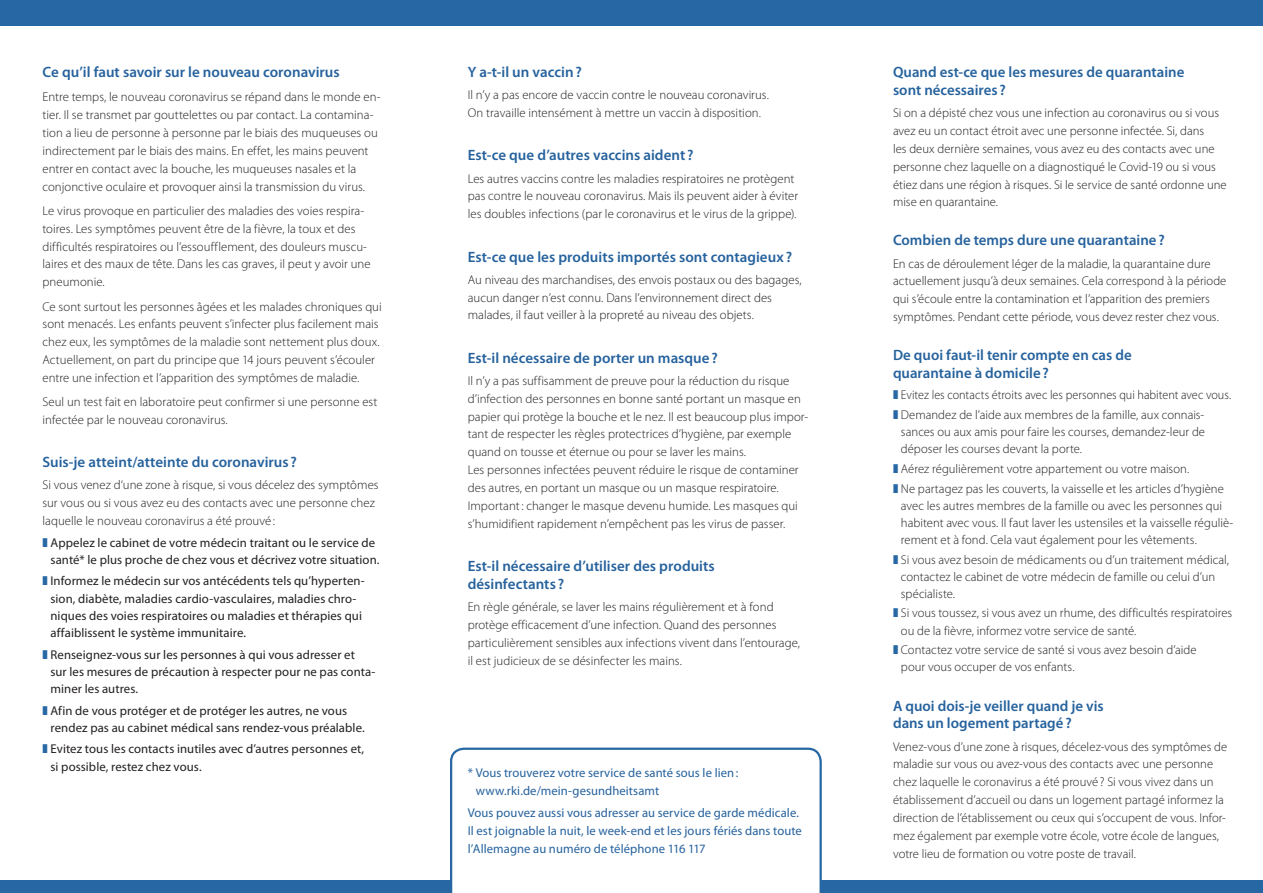
<style>
.page{position:relative;width:1263px;height:893px;background:#fff}
.page>*{position:absolute;margin:0;border:0;box-sizing:border-box;transform-origin:0 0}
.t1{font:600 15px/17.9px "Myriad Pro";color:#26629d}
.t2{font:300 12.75px/17.9px "Myriad Pro";color:#231f20}
.t3{font:12.75px/17.2px "Myriad Pro";letter-spacing:.005em;color:#231f20}
.t4{font:12.75px/17.9px "Myriad Pro";letter-spacing:.005em;color:#26629d}
.t5{font:300 12.75px/19.6px "Myriad Pro";color:#231f20;scale:.95 1}
.s1{color:#2767a4}
</style>
<div class="page">
<div style="left:0;top:880px;width:1263px;height:13px;background:#2767a4"></div>
<svg style="left:450px;top:748px;width:372px;height:145px"></svg>
<div style="left:0;top:0;width:1263px;height:26px;background:#2767a4"></div>
<p class="t1" style="left:43px;top:63px;width:299px">Ce qu’il faut savoir sur le nouveau coronavirus</p>
<p class="t2" style="left:43px;top:88px;width:340px">Entre temps, le nouveau coronavirus se répand dans le monde en&shy;tier. Il se transmet par gouttelettes ou par contact. La contamina&shy;tion a lieu de personne à personne par le biais des muqueuses ou indirectement par le biais des mains. En effet, les mains peuvent entrer en contact avec la bouche, les muqueuses nasales et la conjonctive oculaire et provoquer ainsi la transmission du virus.</p>
<p class="t2" style="left:43px;top:202px;width:330px">Le virus provoque en particulier des maladies des voies respira&shy;toires. Les symptômes peuvent être de la fièvre, la toux et des difficultés respiratoires ou l’essoufflement, des douleurs muscu&shy;laires et des maux de tête. Dans les cas graves, il peut y avoir une pneumonie.</p>
<p class="t2" style="left:43px;top:298px;width:341px">Ce sont surtout les personnes âgées et les malades chroniques qui sont menacés. Les enfants peuvent s’infecter plus facilement mais chez eux, les symptômes de la maladie sont nettement plus doux.<br>Actuellement, on part du principe que 14 jours peuvent s’écouler entre une infection et l’apparition des symptômes de maladie.</p>
<p class="t2" style="left:43px;top:393px;width:336px">Seul un test fait en laboratoire peut confirmer si une personne est infectée par le nouveau coronavirus.</p>
<p class="t1" style="left:43px;top:454px;width:256px">Suis-je atteint/atteinte du coronavirus ?</p>
<p class="t2" style="left:43px;top:476px;width:338px">Si vous venez d‘une zone à risque, si vous décelez des symptômes sur vous ou si vous avez eu des contacts avec une personne chez laquelle le nouveau coronavirus a été prouvé :</p>
<p class="t3" style="left:51px;top:534px;width:331px;text-indent:-8px"><span class="s1">❚</span> Appelez le cabinet de votre médecin traitant ou le service de santé* le plus proche de chez vous et décrivez votre situation.</p>
<p class="t3" style="left:51px;top:573px;width:316px;text-indent:-8px"><span class="s1">❚</span> Informez le médecin sur vos antécédents tels qu’hyperten&shy;sion, diabète, maladies cardio-vasculaires, maladies chro&shy;niques des voies respiratoires ou maladies et thérapies qui affaiblissent le système immunitaire.</p>
<p class="t3" style="left:51px;top:646px;width:326px;text-indent:-8px"><span class="s1">❚</span> Renseignez-vous sur les personnes à qui vous adresser et<br>sur les mesures de précaution à respecter pour ne pas conta&shy;miner les autres.</p>
<p class="t3" style="left:51px;top:702px;width:316px;text-indent:-8px"><span class="s1">❚</span> Afin de vous protéger et de protéger les autres, ne vous rendez pas au cabinet médical sans rendez-vous préalable.</p>
<p class="t3" style="left:51px;top:741px;width:315px;text-indent:-8px"><span class="s1">❚</span> Evitez tous les contacts inutiles avec d’autres personnes et, si possible, restez chez vous.</p>
<p class="t1" style="left:468px;top:63px;width:116px">Y a-t-il un vaccin?</p>
<p class="t2" style="left:468px;top:86px;width:303px">Il n’y a pas encore de vaccin contre le nouveau coronavirus.<br>On travaille intensément à mettre un vaccin à disposition.</p>
<p class="t1" style="left:468px;top:147px;width:227px">Est-ce que d’autres vaccins aident ?</p>
<p class="t2" style="left:468px;top:170px;width:332px">Les autres vaccins contre les maladies respiratoires ne protègent pas contre le nouveau coronavirus. Mais ils peuvent aider à éviter les doubles infections (par le coronavirus et le virus de la grippe).</p>
<p class="t1" style="left:468px;top:248px;width:326px">Est-ce que les produits importés sont contagieux ?</p>
<p class="t2" style="left:468px;top:271px;width:335px">Au niveau des marchandises, des envois postaux ou des bagages, aucun danger n’est connu. Dans l’environnement direct des malades, il faut veiller à la propreté au niveau des objets.</p>
<p class="t1" style="left:468px;top:349px;width:252px">Est-il nécessaire de porter un masque?</p>
<p class="t2" style="left:468px;top:372px;width:342px">Il n’y a pas suffisamment de preuve pour la réduction du risque d’infection des personnes en bonne santé portant un masque en papier qui protège la bouche et le nez. Il est beaucoup plus impor&shy;tant de respecter les règles protectrices d’hygiène, par exemple quand on tousse et éternue ou pour se laver les mains.<br>Les personnes infectées peuvent réduire le risque de contaminer des autres, en portant un masque ou un masque respiratoire.<br>Important: changer le masque devenu humide. Les masques qui s’humidifient rapidement n’empêchent pas les virus de passer.</p>
<p class="t1" style="left:468px;top:557px;width:248px">Est-il nécessaire d’utiliser des produits désinfectants ?</p>
<p class="t2" style="left:468px;top:598px;width:334px">En règle générale, se laver les mains régulièrement et à fond protège efficacement d’une infection. Quand des personnes particulièrement sensibles aux infections vivent dans l’entourage, il est judicieux de se désinfecter les mains.</p>
<p class="t4" style="left:476px;top:764px;width:264px;text-indent:-8px">* Vous trouverez votre service de santé sous le lien: www.rki.de/mein-gesundheitsamt</p>
<p class="t4" style="left:468px;top:804px;width:336px">Vous pouvez aussi vous adresser au service de garde médicale.<br>Il est joignable la nuit, le week-end et les jours fériés dans toute l’Allemagne au numéro de téléphone 116 117</p>
<p class="t1" style="left:893px;top:63px;width:293px">Quand est-ce que les mesures de quarantaine sont nécessaires ?</p>
<p class="t2" style="left:893px;top:104px;width:335px">Si on a dépisté chez vous une infection au coronavirus ou si vous avez eu un contact étroit avec une personne infectée. Si, dans<br>les deux dernière semaines, vous avez eu des contacts avec une personne chez laquelle on a diagnostiqué le Covid-19 ou si vous étiez dans une région à risques. Si le service de santé ordonne une mise en quarantaine.</p>
<p class="t1" style="left:893px;top:232px;width:273px">Combien de temps dure une quarantaine?</p>
<p class="t2" style="left:893px;top:255px;width:335px">En cas de déroulement léger de la maladie, la quarantaine dure actuellement jusqu’à deux semaines. Cela correspond à la période qui s’écoule entre la contamination et l’apparition des premiers symptômes. Pendant cette période, vous devez rester chez vous.</p>
<p class="t1" style="left:893px;top:347px;width:240px">De quoi faut-il tenir compte en cas de quarantaine à domicile?</p>
<p class="t5" style="left:893px;top:386px;width:357px"><span class="s1">❚</span> Evitez les contacts étroits avec les personnes qui habitent avec vous. <span class="s1">❚</span> Demandez de l’aide aux membres de la famille, aux connais-</p>
<p class="t2" style="left:901px;top:424px;width:306px;line-height:17.1px">sances ou aux amis pour faire les courses, demandez-leur de déposer les courses devant la porte.</p>
<p class="t2" style="left:893px;top:459px;width:332px;line-height:19.6px"><span class="s1">❚</span> Aérez régulièrement votre appartement ou votre maison.<br><span class="s1">❚</span> Ne partagez pas les couverts, la vaisselle et les articles d’hygiène</p>
<p class="t2" style="left:901px;top:497px;width:334px;line-height:17.1px">avec les autres membres de la famille ou avec les personnes qui habitent avec vous. Il faut laver les ustensiles et la vaisselle réguliè&shy;rement et à fond. Cela vaut également pour les vêtements.</p>
<p class="t2" style="left:901px;top:551px;width:330px;line-height:17.1px;text-indent:-8px"><span class="s1">❚</span> Si vous avez besoin de médicaments ou d’un traitement médical, contactez le cabinet de votre médecin de famille ou celui d’un spécialiste.</p>
<p class="t2" style="left:901px;top:605px;width:333px;line-height:17.1px;text-indent:-8px"><span class="s1">❚</span> Si vous toussez, si vous avez un rhume, des difficultés respiratoires ou de la fièvre, informez votre service de santé.</p>
<p class="t2" style="left:901px;top:641px;width:297px;line-height:17.2px;text-indent:-8px"><span class="s1">❚</span> Contactez votre service de santé si vous avez besoin d’aide pour vous occuper de vos enfants.</p>
<p class="t1" style="left:893px;top:697px;width:212px">A quoi dois-je veiller quand je vis dans un logement partagé?</p>
<p class="t2" style="left:893px;top:737px;width:336px">Venez-vous d’une zone à risques, décelez-vous des symptômes de maladie sur vous ou avez-vous des contacts avec une personne chez laquelle le coronavirus a été prouvé ? Si vous vivez dans un établissement d’accueil ou dans un logement partagé informez la direction de l’établissement ou ceux qui s’occupent de vous. Infor&shy;mez également par exemple votre école, votre école de langues, votre lieu de formation ou votre poste de travail.</p>
</div>
